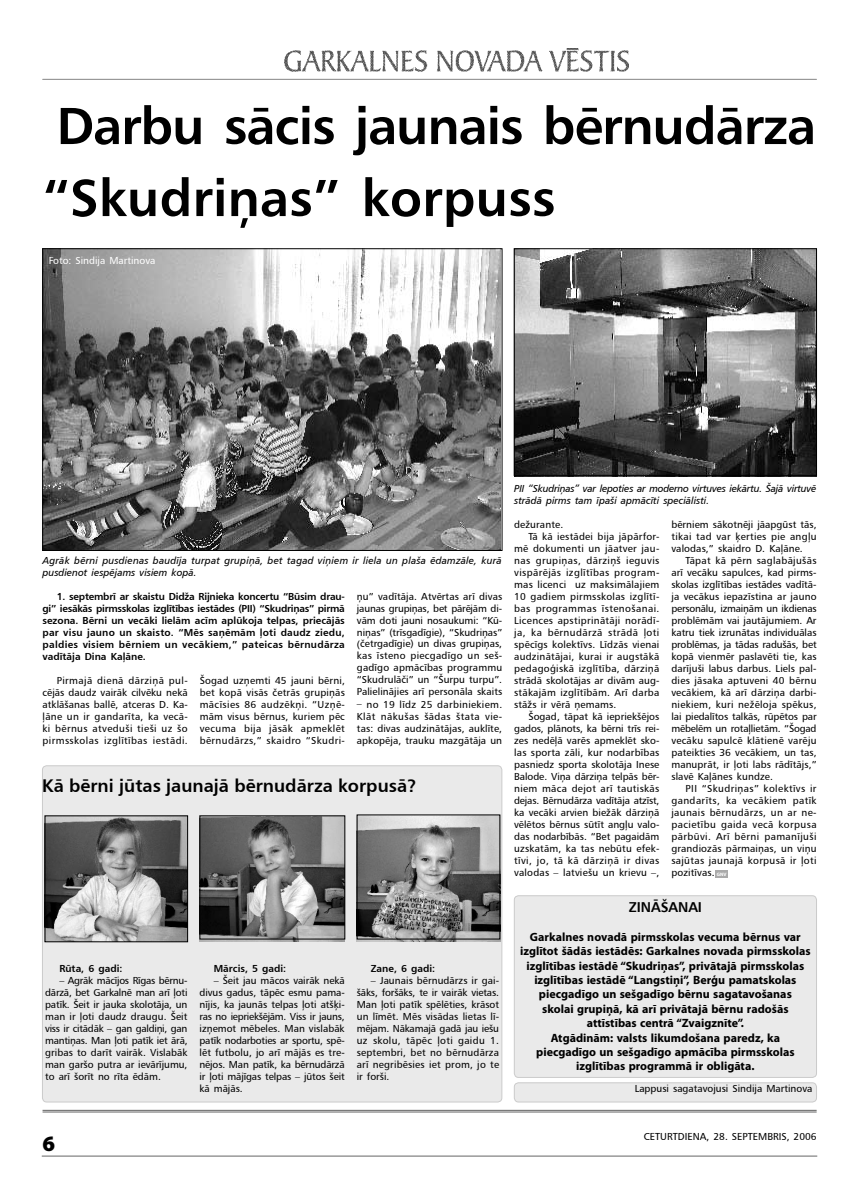
<style>
.page{position:relative;width:845px;height:1191px;background:#fff}
.page>*{position:absolute;margin:0;border:0;box-sizing:border-box;transform-origin:0 0}
.t1{font:52px/72px "Humanist 777 TL Bold B";letter-spacing:-.025em;color:#000}
.t2{font:900 22px "Myriad Pro";color:#000}
.t3{font:18px "Humanist 777 TL Bold B";color:#000}
.t4{font:14px "Humanist 777 TL Bold B";color:#000}
.t5{font:700 12px/14.4px "Myriad Pro";color:#000;text-align:center}
.t6{font:10px/12px "Humanist 777 TL Roman B";letter-spacing:.01em;color:#000;text-align:justify}
.t7{font:10px/12px "Humanist 777 TL Bold B";color:#000;text-align:justify}
.t8{font:10px "Humanist 777 TL Roman B";letter-spacing:.04em;color:#000}
.t9{font:10px/12px "Humanist 777 TL Italic B";color:#000}
.t10{font:10px "Humanist 777 TL Roman B";letter-spacing:.03em;color:#000}
.t11{font:10px/12px "Humanist 777 TL Italic B";letter-spacing:-.02em;color:#000}
.t12{font:10px "Humanist 777 TL Roman B";letter-spacing:-.02em;color:#000}
.t13{font:10px "Humanist 777 TL Roman B";letter-spacing:-.01em;color:#000}
.t14{font:10px "Humanist 777 TL Roman B";color:#fff}
.t15{font:700 4.8px "Myriad Pro";color:#fff}
</style>
<div class="page">
<div style="left:514px;top:895px;width:302px;height:182px;background:#eaeaea;border-radius:4px"></div>
<div style="left:514px;top:895px;width:302px;height:182px;border:1px solid #cbcbcb;border-radius:4px"></div>
<hr style="left:43px;top:79px;width:773px;height:1px;background:#989898">
<hr style="left:43px;top:1110px;width:773px;height:1px;background:#636363">
<hr style="left:43px;top:1111px;width:773px;height:1px;background:#636363">
<img style="left:285px;top:48px;width:343px;height:23px">
<hr style="left:42px;top:1155px;width:775px;height:1px;background:#989898">
<hr style="left:42px;top:1156px;width:775px;height:1px;background:#989898">
<div style="left:42px;top:765px;width:460px;height:337px;background:#eaeaea;border-radius:4px"></div>
<div style="left:42px;top:765px;width:460px;height:337px;border:1px solid #cbcbcb;border-radius:4px"></div>
<div style="left:514px;top:1082px;width:302px;height:20px;background:#eaeaea;border-radius:4px"></div>
<div style="left:514px;top:1082px;width:302px;height:20px;border:1px solid #cbcbcb;border-radius:4px"></div>
<div style="left:715px;top:870px;width:13px;height:7px;background:#aaa"></div>
<svg style="left:42px;top:248px;width:460px;height:303px;background:#848484"></svg>
<svg style="left:45px;top:815px;width:143px;height:127px"></svg>
<svg style="left:200px;top:815px;width:145px;height:124px;background:#717171"></svg>
<svg style="left:357px;top:814px;width:143px;height:125px;background:#838383"></svg>
<svg style="left:514px;top:248px;width:303px;height:227px;background:#6a6a6a"></svg>
<h1 class="t1" style="left:43px;top:88px;width:775px">Darbu sācis jaunais bērnudārza “Skudriņas” korpuss</h1>
<p class="t14" style="left:49px;top:254px;width:108px">Foto: Sindija Martinova</p>
<p class="t9" style="left:43px;top:554px;width:461px">Agrāk bērni pusdienas baudīja turpat grupiņā, bet tagad viņiem ir liela un plaša ēdamzāle, kurā pusdienot iespējams visiem kopā.</p>
<p class="t7" style="left:43px;top:590px;width:304px;text-indent:14px">1. septembrī ar skaistu Didža Rijnieka koncertu “Būsim drau&shy;gi” iesākās pirmsskolas izglītības iestādes (PII) “Skudriņas” pirmā sezona. Bērni un vecāki lielām acīm aplūkoja telpas, priecājās par visu jauno un skaisto. “Mēs saņēmām ļoti daudz ziedu, paldies visiem bērniem un vecākiem,” pateicas bērnudārza vadītāja Dina Kaļāne.</p>
<p class="t6" style="left:200px;top:674px;width:147px">Šogad uzņemti 45 jauni bērni, bet kopā visās četrās grupiņās mācīsies 86 audzēkņi. “Uzņē&shy;mām visus bērnus, kuriem pēc vecuma bija jāsāk apmeklēt bērnudārzs,” skaidro “Skudri-</p>
<p class="t6" style="left:43px;top:674px;width:147px;text-indent:14px">Pirmajā dienā dārziņā pul&shy;cējās daudz vairāk cilvēku nekā atklāšanas ballē, atceras D. Ka&shy;ļāne un ir gandarīta, ka vecā&shy;ki bērnus atveduši tieši uz šo pirmsskolas izglītības iestādi.</p>
<p class="t6" style="left:357px;top:590px;width:147px">ņu” vadītāja. Atvērtas arī divas jaunas grupiņas, bet pārējām di&shy;vām doti jauni nosaukumi: “Kū&shy;niņas” (trīsgadīgie), “Skudriņas”</p>
<p class="t6" style="left:357px;top:637px;width:147px">(četrgadīgie) un divas grupiņas, kas īsteno piecgadīgo un seš&shy;gadīgo apmācības programmu “Skudrulāči” un “Šurpu turpu”.<br>Palielinājies arī personāla skaits</p>
<p class="t6" style="left:357px;top:698px;width:147px">– no 19 līdz 25 darbiniekiem.<br>Klāt nākušas šādas štata vie&shy;tas: divas audzinātājas, auklīte, apkopēja, trauku mazgātāja un</p>
<h3 class="t3" style="left:42px;top:774px;width:376px">Kā bērni jūtas jaunajā bērnudārza korpusā?</h3>
<p class="t7" style="left:59px;top:962px;width:65px">Rūta, 6 gadi:</p>
<p class="t6" style="left:45px;top:974px;width:144px;text-indent:14px">– Agrāk mācījos Rīgas bērnu&shy;dārzā, bet Garkalnē man arī ļoti patīk. Šeit ir jauka skolotāja, un man ir ļoti daudz draugu. Šeit viss ir citādāk – gan galdiņi, gan mantiņas. Man ļoti patīk iet ārā, gribas to darīt vairāk. Vislabāk man garšo putra ar ievārījumu, to arī šorīt no rīta ēdām.</p>
<p class="t7" style="left:214px;top:962px;width:74px">Mārcis, 5 gadi:</p>
<p class="t6" style="left:199px;top:974px;width:147px;text-indent:14px">– Šeit jau mācos vairāk nekā divus gadus, tāpēc esmu pama&shy;nījis, ka jaunās telpas ļoti atšķi&shy;ras no iepriekšējām. Viss ir jauns, izņemot mēbeles. Man vislabāk patīk nodarboties ar sportu, spē&shy;lēt futbolu, jo arī mājās es tre&shy;nējos. Man patīk, ka bērnudārzā ir ļoti mājīgas telpas – jūtos šeit kā mājās.</p>
<p class="t7" style="left:371px;top:962px;width:66px">Zane, 6 gadi:</p>
<p class="t6" style="left:357px;top:974px;width:144px;text-indent:14px">– Jaunais bērnudārzs ir gai&shy;šāks, foršāks, te ir vairāk vietas.<br>Man ļoti patīk spēlēties, krāsot un līmēt. Mēs visādas lietas lī&shy;mējam. Nākamajā gadā jau iešu uz skolu, tāpēc ļoti gaidu 1. septembri, bet no bērnudārza arī negribēsies iet prom, jo te ir forši.</p>
<h2 class="t2" style="left:43px;top:1129px;width:14px">6</h2>
<p class="t11" style="left:514px;top:482px;width:304px">PII “Skudriņas” var lepoties ar moderno virtuves iekārtu. Šajā virtuvē strādā pirms tam īpaši apmācīti speciālisti.</p>
<p class="t6" style="left:514px;top:518px;width:50px">dežurante.</p>
<p class="t6" style="left:528px;top:530px;width:132px">Tā kā iestādei bija jāpārfor-</p>
<p class="t6" style="left:514px;top:542px;width:147px">mē dokumenti un jāatver jau-</p>
<p class="t8" style="left:514px;top:554px;width:147px">nas grupiņas, dārziņš ieguvis</p>
<p class="t8" style="left:514px;top:566px;width:147px">vispārējās izglītības program-</p>
<p class="t6" style="left:514px;top:578px;width:147px">mas licenci uz maksimālajiem</p>
<p class="t10" style="left:514px;top:590px;width:147px">10 gadiem pirmsskolas izglītī-</p>
<p class="t8" style="left:514px;top:602px;width:147px">bas programmas īstenošanai.</p>
<p class="t10" style="left:514px;top:614px;width:147px">Licences apstiprinātāji norādī-</p>
<p class="t8" style="left:514px;top:626px;width:147px">ja, ka bērnudārzā strādā ļoti</p>
<p class="t6" style="left:514px;top:638px;width:147px">spēcīgs kolektīvs. Līdzās vienai</p>
<p class="t6" style="left:514px;top:650px;width:147px">audzinātājai, kurai ir augstākā</p>
<p class="t10" style="left:514px;top:662px;width:147px">pedagoģiskā izglītība, dārziņā</p>
<p class="t6" style="left:514px;top:674px;width:147px">strādā skolotājas ar divām aug-</p>
<p class="t6" style="left:514px;top:686px;width:147px">stākajām izglītībām. Arī darba</p>
<p class="t6" style="left:514px;top:698px;width:104px">stāžs ir vērā ņemams.</p>
<p class="t6" style="left:528px;top:710px;width:133px">Šogad, tāpat kā iepriekšējos</p>
<p class="t13" style="left:514px;top:722px;width:147px">gados, plānots, ka bērni trīs rei-</p>
<p class="t6" style="left:514px;top:734px;width:147px">zes nedēļā varēs apmeklēt sko-</p>
<p class="t6" style="left:514px;top:746px;width:147px">las sporta zāli, kur nodarbības</p>
<p class="t6" style="left:514px;top:758px;width:147px">pasniedz sporta skolotāja Inese</p>
<p class="t6" style="left:514px;top:770px;width:147px">Balode. Viņa dārziņa telpās bēr-</p>
<p class="t10" style="left:514px;top:782px;width:147px">niem māca dejot arī tautiskās</p>
<p class="t12" style="left:514px;top:794px;width:147px">dejas. Bērnudārza vadītāja atzīst,</p>
<p class="t6" style="left:514px;top:806px;width:147px">ka vecāki arvien biežāk dārziņā</p>
<p class="t6" style="left:514px;top:818px;width:147px">vēlētos bērnus sūtīt angļu valo-</p>
<p class="t6" style="left:514px;top:830px;width:147px">das nodarbībās. “Bet pagaidām</p>
<p class="t6" style="left:514px;top:842px;width:147px">uzskatām, ka tas nebūtu efek-</p>
<p class="t8" style="left:514px;top:854px;width:147px">tīvi, jo, tā kā dārziņā ir divas</p>
<p class="t6" style="left:514px;top:866px;width:147px">valodas – latviešu un krievu –,</p>
<p class="t6" style="left:671px;top:518px;width:147px">bērniem sākotnēji jāapgūst tās, tikai tad var ķerties pie angļu valodas,” skaidro D. Kaļāne.</p>
<p class="t6" style="left:671px;top:554px;width:147px;text-indent:14px">Tāpat kā pērn saglabājušās arī vecāku sapulces, kad pirms&shy;skolas izglītības iestādes vadītā&shy;ja vecākus iepazīstina ar jauno personālu, izmaiņām un ikdienas problēmām vai jautājumiem. Ar katru tiek izrunātas individuālas problēmas, ja tādas radušās, bet kopā vienmēr paslavēti tie, kas darījuši labus darbus. Liels pal&shy;dies jāsaka aptuveni 40 bērnu vecākiem, kā arī dārziņa darbi&shy;niekiem, kuri nežēloja spēkus, lai piedalītos talkās, rūpētos par mēbelēm un rotaļlietām. “Šogad vecāku sapulcē klātienē varēju pateikties 36 vecākiem, un tas, manuprāt, ir ļoti labs rādītājs,” slavē Kaļānes kundze.</p>
<p class="t6" style="left:671px;top:782px;width:147px;text-indent:14px">PII “Skudriņas” kolektīvs ir gandarīts, ka vecākiem patīk jaunais bērnudārzs, un ar ne&shy;pacietību gaida vecā korpusa pārbūvi. Arī bērni pamanījuši grandiozās pārmaiņas, un viņu sajūtas jaunajā korpusā ir ļoti pozitīvas.</p>
<p class="t15" style="left:717px;top:871px;width:11px">GNV</p>
<h3 class="t4" style="left:629px;top:898px;width:75px">ZINĀŠANAI</h3>
<p class="t5" style="left:520px;top:929px;width:292px">Garkalnes novadā pirmsskolas vecuma bērnus var izglītot šādās iestādēs: Garkalnes novada pirmsskolas izglītības iestādē “Skudriņas”, privātajā pirmsskolas izglītības iestādē “Langstiņi”, Berģu pamatskolas piecgadīgo un sešgadīgo bērnu sagatavošanas<br>skolai grupiņā, kā arī privātajā bērnu radošās attīstības centrā “Zvaigznīte”.<br>Atgādinām: valsts likumdošana paredz, ka piecgadīgo un sešgadīgo apmācība pirmsskolas izglītības programmā ir obligāta.</p>
<p class="t6" style="left:634px;top:1082px;width:179px">Lappusi sagatavojusi Sindija Martinova</p>
<p class="t6" style="left:644px;top:1130px;width:174px">CETU RTDIENA, 28. SEPTEMBRIS, 2006</p>
</div>
